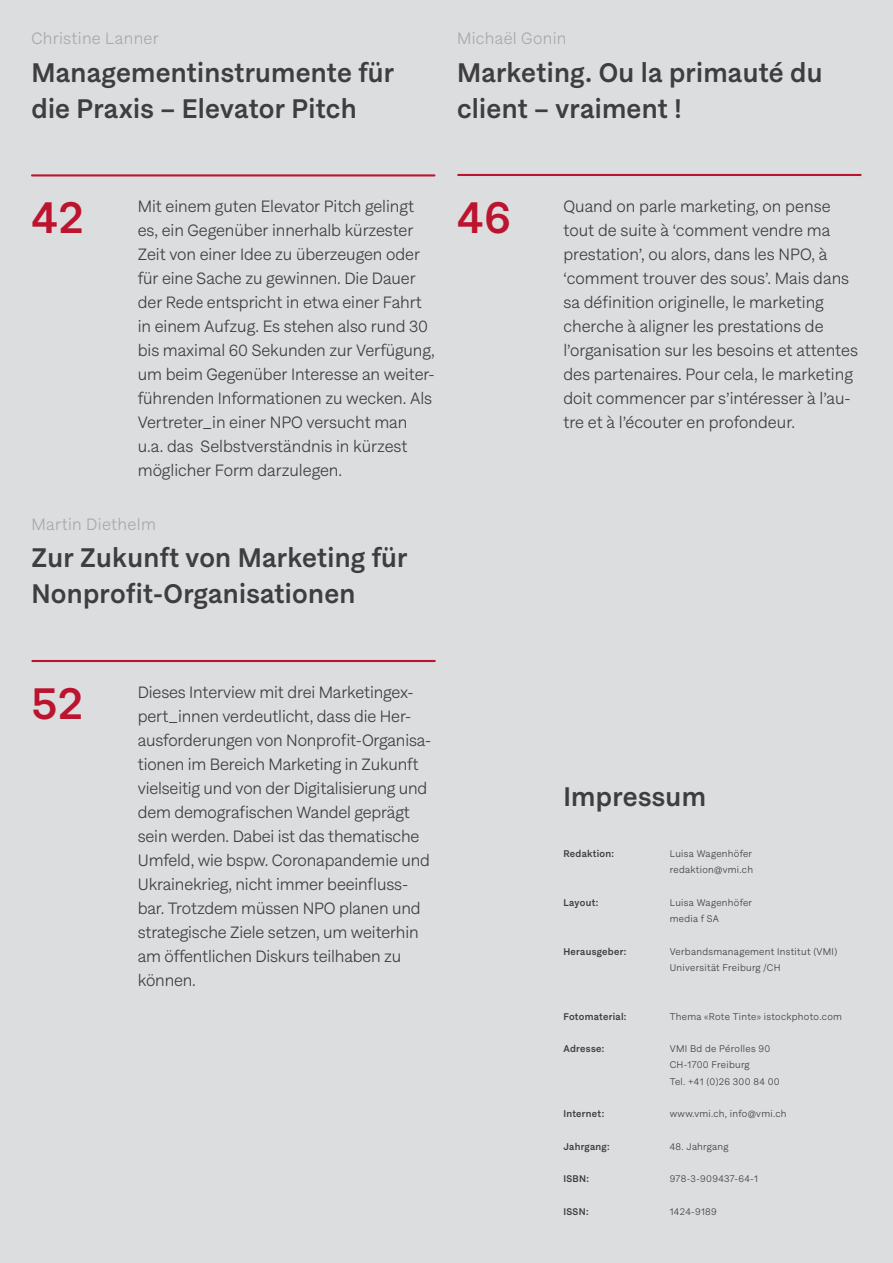
<style>
.page{position:relative;width:893px;height:1263px;background:#dcdddf}
.page>*{position:absolute;margin:0;border:0;box-sizing:border-box;transform-origin:0 0}
.t1{font:500 45px "Solanel";color:#bc142f}
.t2{font:500 27px/36px "Solanel";letter-spacing:.01em;color:#3e3e3f}
.t3{font:300 16.5px/24px "Solanel";letter-spacing:-.005em;color:#3e3e3f}
.t4{font:300 16.5px "Solanel";letter-spacing:.02em;color:#a8a9ad}
.t5{font:300 9.75px/16.2px "Solanel";letter-spacing:.03em;color:#3e3e3f}
.t6{font:500 9.75px "Solanel";letter-spacing:.03em;color:#3e3e3f}
</style>
<div class="page">
<hr style="left:458px;top:174px;width:403px;height:2px;background:#bc142f">
<hr style="left:32px;top:660px;width:403px;height:2px;background:#bc142f">
<hr style="left:32px;top:174px;width:402px;height:2px;background:#bc142f">
<p class="t4" style="left:31px;top:27px;width:129px">Christine Lanner</p>
<h2 class="t2" style="left:31px;top:53px;width:364px">Managementinstrumente für die Praxis – Elevator Pitch</h2>
<p class="t4" style="left:457px;top:27px;width:111px">Michaël Gonin</p>
<h2 class="t2" style="left:457px;top:53px;width:367px">Marketing. Ou la primauté du client – vraiment !</h2>
<h1 class="t1" style="left:31px;top:187px;width:53px">42</h1>
<p class="t3" style="left:138px;top:193px;width:299px">Mit einem guten Elevator Pitch gelingt es, ein Gegenüber innerhalb kürzester Zeit von einer Idee zu überzeugen oder für eine Sache zu gewinnen. Die Dauer der Rede entspricht in etwa einer Fahrt in einem Aufzug. Es stehen also rund 30 bis maximal 60 Sekunden zur Verfügung, um beim Gegenüber Interesse an weiter&shy;führenden Informationen zu wecken. Als Vertreter_in einer NPO versucht man u.a. das Selbstverständnis in kürzest möglicher Form darzulegen.</p>
<p class="t4" style="left:31px;top:513px;width:126px">Martin Diethelm</p>
<h2 class="t2" style="left:31px;top:539px;width:377px">Zur Zukunft von Marketing für<br>Nonprofit-Organisationen</h2>
<h1 class="t1" style="left:457px;top:187px;width:55px">46</h1>
<h1 class="t1" style="left:31px;top:672px;width:53px">52</h1>
<p class="t3" style="left:138px;top:679px;width:295px">Dieses Interview mit drei Marketingex&shy;pert_innen verdeutlicht, dass die Her&shy;ausforderungen von Nonprofit-Organisa&shy;tionen im Bereich Marketing in Zukunft vielseitig und von der Digitalisierung und dem demografischen Wandel geprägt sein werden. Dabei ist das thematische Umfeld, wie bspw. Coronapandemie und Ukrainekrieg, nicht immer beeinfluss&shy;bar. Trotzdem müssen NPO planen und strategische Ziele setzen, um weiterhin am öffentlichen Diskurs teilhaben zu können.</p>
<p class="t3" style="left:563px;top:193px;width:296px">Quand on parle marketing, on pense tout de suite à ‘comment vendre ma prestation’, ou alors, dans les NPO, à ‘comment trouver des sous’. Mais dans sa définition originelle, le marketing cherche à aligner les prestations de l’organisation sur les besoins et attentes des partenaires. Pour cela, le marketing doit commencer par s’intéresser à l’au&shy;tre et à l’écouter en profondeur.</p>
<h2 class="t2" style="left:563px;top:778px;width:144px">Impressum</h2>
<p class="t6" style="left:563px;top:847px;width:52px">Redaktion:</p>
<p class="t5" style="left:670px;top:845px;width:85px">Luisa Wagenhöfer redaktion@vmi.ch</p>
<p class="t5" style="left:670px;top:894px;width:84px">Luisa Wagenhöfer media f SA</p>
<p class="t5" style="left:670px;top:942px;width:169px">Verbandsmanagement Institut (VMI)<br>Universität Freiburg /CH</p>
<p class="t5" style="left:670px;top:1007px;width:174px">Thema «Rote Tinte» istockphoto.com</p>
<p class="t5" style="left:670px;top:1040px;width:111px">VMI Bd de Pérolles 90<br>CH-1700 Freiburg<br>Tel. +41 (0)26 300 84 00</p>
<p class="t5" style="left:670px;top:1105px;width:118px">www.vmi.ch, info@vmi.ch</p>
<p class="t5" style="left:670px;top:1138px;width:60px">48. Jahrgang</p>
<p class="t5" style="left:670px;top:1170px;width:90px">978-3-909437-64-1</p>
<p class="t5" style="left:670px;top:1203px;width:48px">1424-9189</p>
<p class="t6" style="left:563px;top:896px;width:36px">Layout:</p>
<p class="t6" style="left:563px;top:944px;width:65px">Herausgeber:</p>
<p class="t6" style="left:563px;top:1009px;width:65px">Fotomaterial:</p>
<p class="t6" style="left:563px;top:1042px;width:43px">Adresse:</p>
<p class="t6" style="left:563px;top:1107px;width:42px">Internet:</p>
<p class="t6" style="left:563px;top:1139px;width:48px">Jahrgang:</p>
<p class="t6" style="left:563px;top:1172px;width:27px">ISBN:</p>
<p class="t6" style="left:563px;top:1204px;width:27px">ISSN:</p>
</div>
